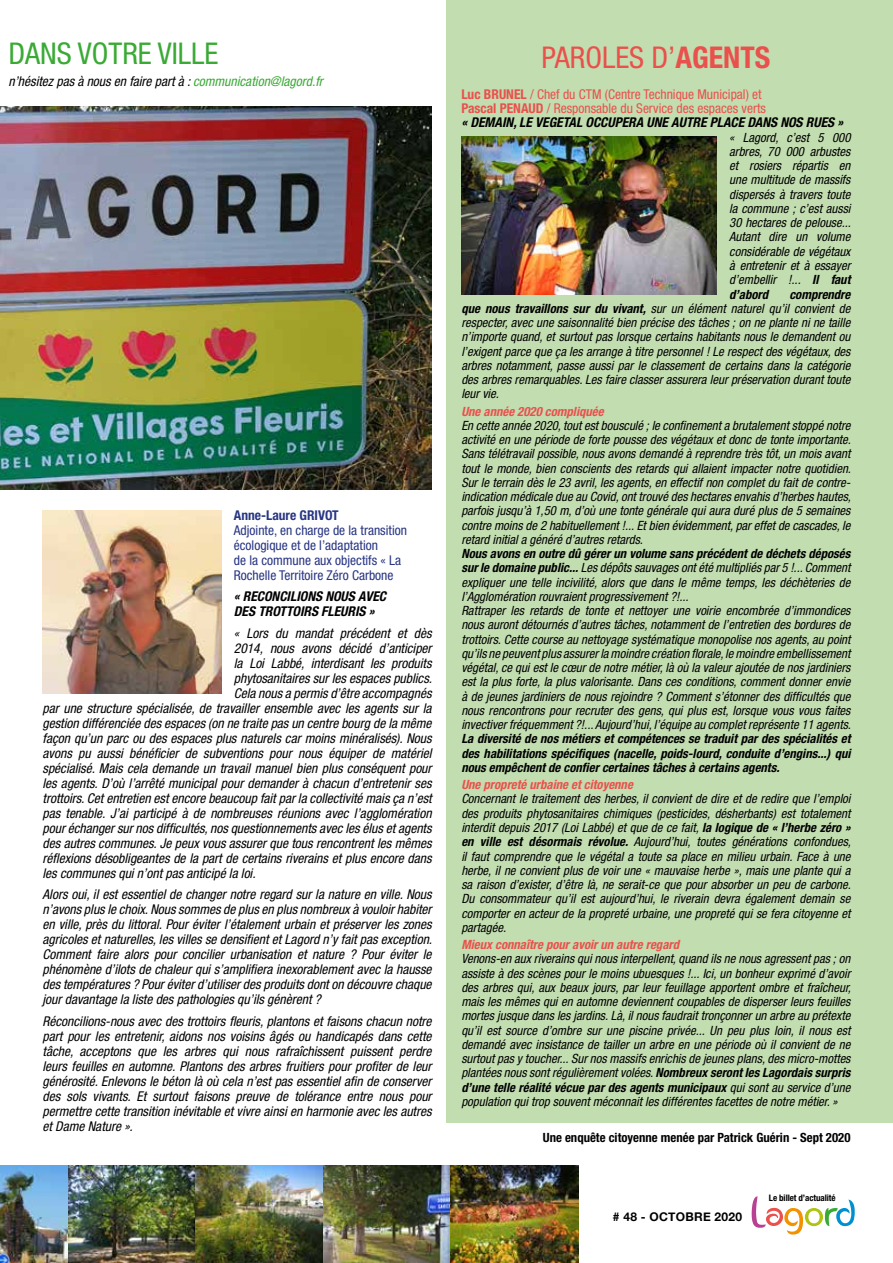
<style>
.page{position:relative;width:893px;height:1263px;background:#fff}
.page>*{position:absolute;margin:0;border:0;box-sizing:border-box;transform-origin:0 0}
.t1{font:condensed 30px "Helvetica Neue LT Std";color:#ea504c}
.t2{font:condensed 30px "Helvetica Neue LT Std";color:#3aaa35}
.t3{font:italic condensed 13.5px/15px "Helvetica Neue LT Std";color:#000;text-align:justify}
.t4{font:condensed 13.5px/14.2px "Helvetica Neue LT Std";color:#ea504c}
.t5{font:condensed 13.5px/15px "Helvetica Neue LT Std";color:#283583}
.t6{font:italic 700 condensed 13.5px/15px "Helvetica Neue LT Std";color:#000}
.t7{font:700 condensed 13.5px "Helvetica Neue LT Std";color:#283583}
.t8{font:italic condensed 12.75px/14.2px "Helvetica Neue LT Std";color:#000;text-align:justify}
.t9{font:italic 700 condensed 12.75px/14.2px "Helvetica Neue LT Std";color:#000;text-align:justify}
.t10{font:italic 700 condensed 12.75px "Helvetica Neue LT Std";color:#ea504c}
.t11{font:700 condensed 12.75px "Helvetica Neue LT Std";color:#000}
.t12{font:700 12px "Helvetica Neue";letter-spacing:.02em;color:#000}
.t13{font:700 condensed 9px "Helvetica Neue LT Std";letter-spacing:-.01em;color:#000}
.s1{color:#3aaa35}
.s2{font-weight:700}
.s3{font-weight:700;font-style:italic;color:#000}
</style>
<div class="page">
<div style="left:446px;top:0;width:447px;height:1123px;background:#c2ddb0"></div>
<img style="left:0;top:106px;width:432px;height:383px">
<img style="left:43px;top:510px;width:178px;height:183px">
<svg style="left:751px;top:1196px;width:104px;height:38px"></svg>
<img style="left:0;top:1165px;width:578px;height:98px">
<img style="left:461px;top:137px;width:255px;height:157px">
<h1 class="t2" style="left:9px;top:36px;width:211px">DANS VOTRE VILLE</h1>
<p class="t3" style="left:9px;top:74px;width:316px">n’hésitez pas à nous en faire part à : <span class="s1">communication@lagord.fr</span></p>
<p class="t7" style="left:234px;top:507px;width:106px">Anne-Laure GRIVOT</p>
<p class="t5" style="left:234px;top:523px;width:175px">Adjointe, en charge de la transition écologique et de l’adaptation<br>de la commune aux objectifs « La Rochelle Territoire Zéro Carbone</p>
<p class="t6" style="left:234px;top:589px;width:154px">« RECONCILIONS NOUS AVEC<br>DES TROTTOIRS FLEURIS »</p>
<p class="t3" style="left:234px;top:626px;width:199px">« Lors du mandat précédent et dès</p>
<p class="t3" style="left:234px;top:641px;width:199px">2014, nous avons décidé d’anticiper</p>
<p class="t3" style="left:234px;top:656px;width:199px">la Loi Labbé, interdisant les produits</p>
<p class="t3" style="left:234px;top:671px;width:200px">phytosanitaires sur les espaces publics.</p>
<p class="t3" style="left:234px;top:686px;width:199px">Cela nous a permis d’être accompagnés</p>
<p class="t3" style="left:43px;top:701px;width:391px">par une structure spécialisée, de travailler ensemble avec les agents sur la</p>
<p class="t3" style="left:43px;top:716px;width:391px">gestion différenciée des espaces (on ne traite pas un centre bourg de la même</p>
<p class="t3" style="left:43px;top:731px;width:391px">façon qu’un parc ou des espaces plus naturels car moins minéralisés). Nous</p>
<p class="t3" style="left:43px;top:746px;width:391px">avons pu aussi bénéficier de subventions pour nous équiper de matériel</p>
<p class="t3" style="left:43px;top:761px;width:391px">spécialisé. Mais cela demande un travail manuel bien plus conséquent pour</p>
<p class="t3" style="left:43px;top:776px;width:391px">les agents. D’où l’arrêté municipal pour demander à chacun d’entretenir ses</p>
<p class="t3" style="left:43px;top:791px;width:391px">trottoirs. Cet entretien est encore beaucoup fait par la collectivité mais ça n’est</p>
<p class="t3" style="left:43px;top:806px;width:391px">pas tenable. J’ai participé à de nombreuses réunions avec l’agglomération</p>
<p class="t3" style="left:43px;top:821px;width:391px">pour échanger sur nos difficultés, nos questionnements avec les élus et agents</p>
<p class="t3" style="left:43px;top:836px;width:391px">des autres communes. Je peux vous assurer que tous rencontrent les mêmes</p>
<p class="t3" style="left:43px;top:851px;width:391px">réflexions désobligeantes de la part de certains riverains et plus encore dans</p>
<p class="t3" style="left:43px;top:866px;width:215px">les communes qui n’ont pas anticipé la loi.</p>
<p class="t3" style="left:43px;top:887px;width:391px">Alors oui, il est essentiel de changer notre regard sur la nature en ville. Nous n’avons plus le choix. Nous sommes de plus en plus nombreux à vouloir habiter en ville, près du littoral. Pour éviter l’étalement urbain et préserver les zones agricoles et naturelles, les villes se densifient et Lagord n’y fait pas exception.<br>Comment faire alors pour concilier urbanisation et nature ? Pour éviter le phénomène d’ilots de chaleur qui s’amplifiera inexorablement avec la hausse des températures ? Pour éviter d’utiliser des produits dont on découvre chaque jour davantage la liste des pathologies qu’ils génèrent ?</p>
<p class="t3" style="left:43px;top:1013px;width:391px">Réconcilions-nous avec des trottoirs fleuris, plantons et faisons chacun notre part pour les entretenir, aidons nos voisins âgés ou handicapés dans cette tâche, acceptons que les arbres qui nous rafraîchissent puissent perdre leurs feuilles en automne. Plantons des arbres fruitiers pour profiter de leur générosité. Enlevons le béton là où cela n’est pas essentiel afin de conserver des sols vivants. Et surtout faisons preuve de tolérance entre nous pour permettre cette transition inévitable et vivre ainsi en harmonie avec les autres et Dame Nature ».</p>
<h1 class="t1" style="left:541px;top:41px;width:230px">PAROLES D’<span class="s2">AGENTS</span></h1>
<p class="t4" style="left:461px;top:87px;width:383px"><span class="s2">Luc BRUNEL</span> / Chef du CTM (Centre Technique Municipal) et<br><span class="s2">Pascal PENAUD</span> / Responsable du Service des espaces verts<br><span class="s3">« DEMAIN, LE VEGETAL OCCUPERA UNE AUTRE PLACE DANS NOS RUES »</span></p>
<p class="t8" style="left:729px;top:130px;width:123px">« Lagord, c’est 5 000 arbres, 70 000 arbustes et rosiers répartis en une multitude de massifs dispersés à travers toute la commune ; c’est aussi 30 hectares de pelouse...<br>Autant dire un volume considérable de végétaux à entretenir et à essayer d’embellir !... <span class="s2">Il faut d’abord</span></p>
<p class="t8" style="left:461px;top:287px;width:391px;text-indent:328px"><span class="s2">comprendre que nous travaillons sur du vivant,</span> sur un élément naturel qu’il convient de respecter, avec une saisonnalité bien précise des tâches ; on ne plante ni ne taille n’importe quand, et surtout pas lorsque certains habitants nous le demandent ou l’exigent parce que ça les arrange à titre personnel ! Le respect des végétaux, des arbres notamment, passe aussi par le classement de certains dans la catégorie des arbres remarquables. Les faire classer assurera leur préservation durant toute leur vie.</p>
<p class="t10" style="left:461px;top:403px;width:144px">Une année 2020 compliquée</p>
<p class="t8" style="left:461px;top:418px;width:391px">En cette année 2020, tout est bousculé ; le confinement a brutalement stoppé notre activité en une période de forte pousse des végétaux et donc de tonte importante.<br>Sans télétravail possible, nous avons demandé à reprendre très tôt, un mois avant tout le monde, bien conscients des retards qui allaient impacter notre quotidien.<br>Sur le terrain dès le 23 avril, les agents, en effectif non complet du fait de contre&shy;indication médicale due au Covid, ont trouvé des hectares envahis d’herbes hautes, parfois jusqu’à 1,50 m, d’où une tonte générale qui aura duré plus de 5 semaines contre moins de 2 habituellement !... Et bien évidemment, par effet de cascades, le retard initial a généré d’autres retards.</p>
<p class="t8" style="left:461px;top:547px;width:391px;text-align:left"><span class="s2">Nous avons en outre dû gérer un volume sans précédent de déchets déposés sur le domaine public...</span> Les dépôts sauvages ont été multipliés par 5 !... Comment expliquer une telle incivilité, alors que dans le même temps, les déchèteries de l’Agglomération rouvraient progressivement ?!...<br>Rattraper les retards de tonte et nettoyer une voirie encombrée d’immondices nous auront détournés d’autres tâches, notamment de l’entretien des bordures de trottoirs. Cette course au nettoyage systématique monopolise nos agents, au point qu’ils ne peuvent plus assurer la moindre création florale, le moindre embellissement végétal, ce qui est le cœur de notre métier, là où la valeur ajoutée de nos jardiniers est la plus forte, la plus valorisante. Dans ces conditions, comment donner envie à de jeunes jardiniers de nous rejoindre ? Comment s’étonner des difficultés que nous rencontrons pour recruter des gens, qui plus est, lorsque vous vous faites invectiver fréquemment ?!... Aujourd’hui, l’équipe au complet représente 11 agents.</p>
<p class="t9" style="left:461px;top:732px;width:391px">La diversité de nos métiers et compétences se traduit par des spécialités et des habilitations spécifiques (nacelle, poids-lourd, conduite d’engins...) qui nous empêchent de confier certaines tâches à certains agents.</p>
<p class="t10" style="left:461px;top:777px;width:173px">Une propreté urbaine et citoyenne</p>
<p class="t8" style="left:461px;top:792px;width:391px">Concernant le traitement des herbes, il convient de dire et de redire que l’emploi des produits phytosanitaires chimiques (pesticides, désherbants) est totalement interdit depuis 2017 (Loi Labbé) et que de ce fait, <span class="s2">la logique de « l’herbe zéro » en ville est désormais révolue.</span> Aujourd’hui, toutes générations confondues, il faut comprendre que le végétal a toute sa place en milieu urbain. Face à une herbe, il ne convient plus de voir une « mauvaise herbe », mais une plante qui a sa raison d’exister, d’être là, ne serait-ce que pour absorber un peu de carbone.<br>Du consommateur qu’il est aujourd’hui, le riverain devra également demain se comporter en acteur de la propreté urbaine, une propreté qui se fera citoyenne et partagée.</p>
<p class="t10" style="left:461px;top:937px;width:219px">Mieux connaître pour avoir un autre regard</p>
<p class="t8" style="left:461px;top:952px;width:391px">Venons-en aux riverains qui nous interpellent, quand ils ne nous agressent pas ; on assiste à des scènes pour le moins ubuesques !... Ici, un bonheur exprimé d’avoir des arbres qui, aux beaux jours, par leur feuillage apportent ombre et fraîcheur, mais les mêmes qui en automne deviennent coupables de disperser leurs feuilles mortes jusque dans les jardins. Là, il nous faudrait tronçonner un arbre au prétexte qu’il est source d’ombre sur une piscine privée... Un peu plus loin, il nous est demandé avec insistance de tailler un arbre en une période où il convient de ne surtout pas y toucher... Sur nos massifs enrichis de jeunes plans, des micro-mottes plantées nous sont régulièrement volées. <span class="s2">Nombreux seront les Lagordais surpris d’une telle réalité vécue par des agents municipaux</span> qui sont au service d’une population qui trop souvent méconnait les différentes facettes de notre métier. »</p>
<p class="t11" style="left:543px;top:1129px;width:309px">Une enquête citoyenne menée par Patrick Guérin - Sept 2020</p>
<p class="t12" style="left:613px;top:1207px;width:131px"># 48 - OCTOBRE 2020</p>
<p class="t13" style="left:769px;top:1192px;width:68px">Le billet d’actualité</p>
</div>
